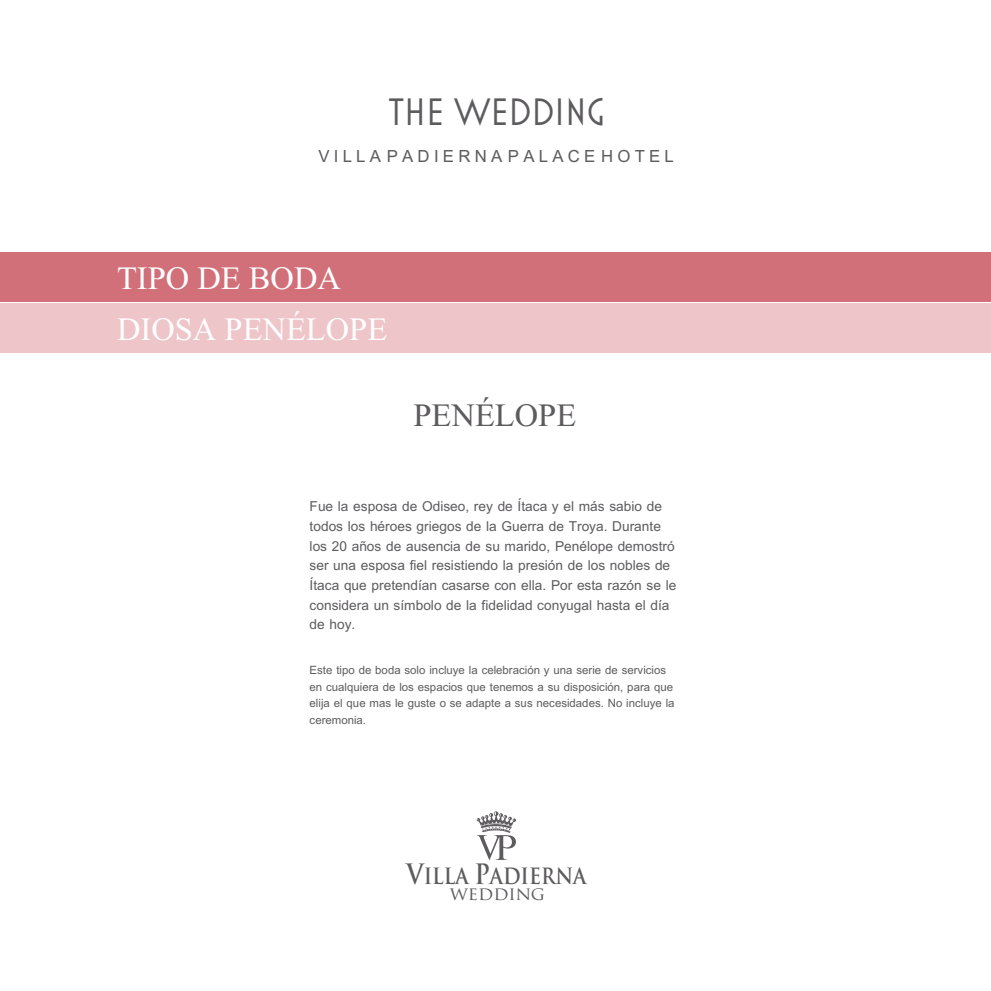
<style>
.page{position:relative;width:991px;height:991px;background:#fff}
.page>*{position:absolute;margin:0;border:0;box-sizing:border-box;transform-origin:0 0}
.t1{font:42px/51.1px "Kokila";color:#fefefe}
.t2{font:42px "Kokila";color:#5d5b5e}
.t3{font:38.85px "Mostra Three";color:#5d5b5e}
.t4{font:25.55px "Browallia UPC";letter-spacing:.165em;color:#5d5b5e}
.t5{font:700 21.88px "Trajan Pro";color:#5d5b5e;scale:.86 1}
.t6{font:21px/19.6px "Browallia UPC";color:#5d5b5e}
.t7{font:18.03px "Trajan Pro";letter-spacing:-.01em;color:#5d5b5e;scale:1.04 1}
.t8{font:17.5px/16.4px "Browallia UPC";color:#5d5b5e}
.s1{font-size:27.3px}
</style>
<div class="page">
<div style="left:0;top:252px;width:990px;height:49px;background:#d17078"></div>
<div style="left:0;top:303px;width:990px;height:50px;background:#eec5c8"></div>
<svg style="left:477px;top:811px;width:39px;height:49px"></svg>
<h2 class="t3" style="left:388px;top:91px;width:218px">THE WEDDING</h2>
<p class="t4" style="left:318px;top:141px;width:357px">VILLA PADIERNA PALACE HOTEL</p>
<h1 class="t1" style="left:117px;top:249px;width:272px">TIPO DE BODA<br>DIOSA PENÉLOPE</h1>
<h1 class="t2" style="left:413px;top:386px;width:164px">PENÉLOPE</h1>
<p class="t6" style="left:309px;top:495px;width:368px">Fue la esposa de Odiseo, rey de Ítaca y el más sabio de todos los héroes griegos de la Guerra de Troya. Durante los 20 años de ausencia de su marido, Penélope demostró ser una esposa fiel resistiendo la presión de los nobles de Ítaca que pretendían casarse con ella. Por esta razón se le considera un símbolo de la fidelidad conyugal hasta el día de hoy.</p>
<p class="t8" style="left:309px;top:661px;width:366px">Este tipo de boda solo incluye la celebración y una serie de servicios en cualquiera de los espacios que tenemos a su disposición, para que elija el que mas le guste o se adapte a sus necesidades. No incluye la ceremonia.</p>
<p class="t5" style="left:406px;top:867px;width:211px"><span class="s1">V</span>ILLA <span class="s1">P</span>ADIERNA</p>
<p class="t7" style="left:449px;top:886px;width:93px">WEDDING</p>
</div>
